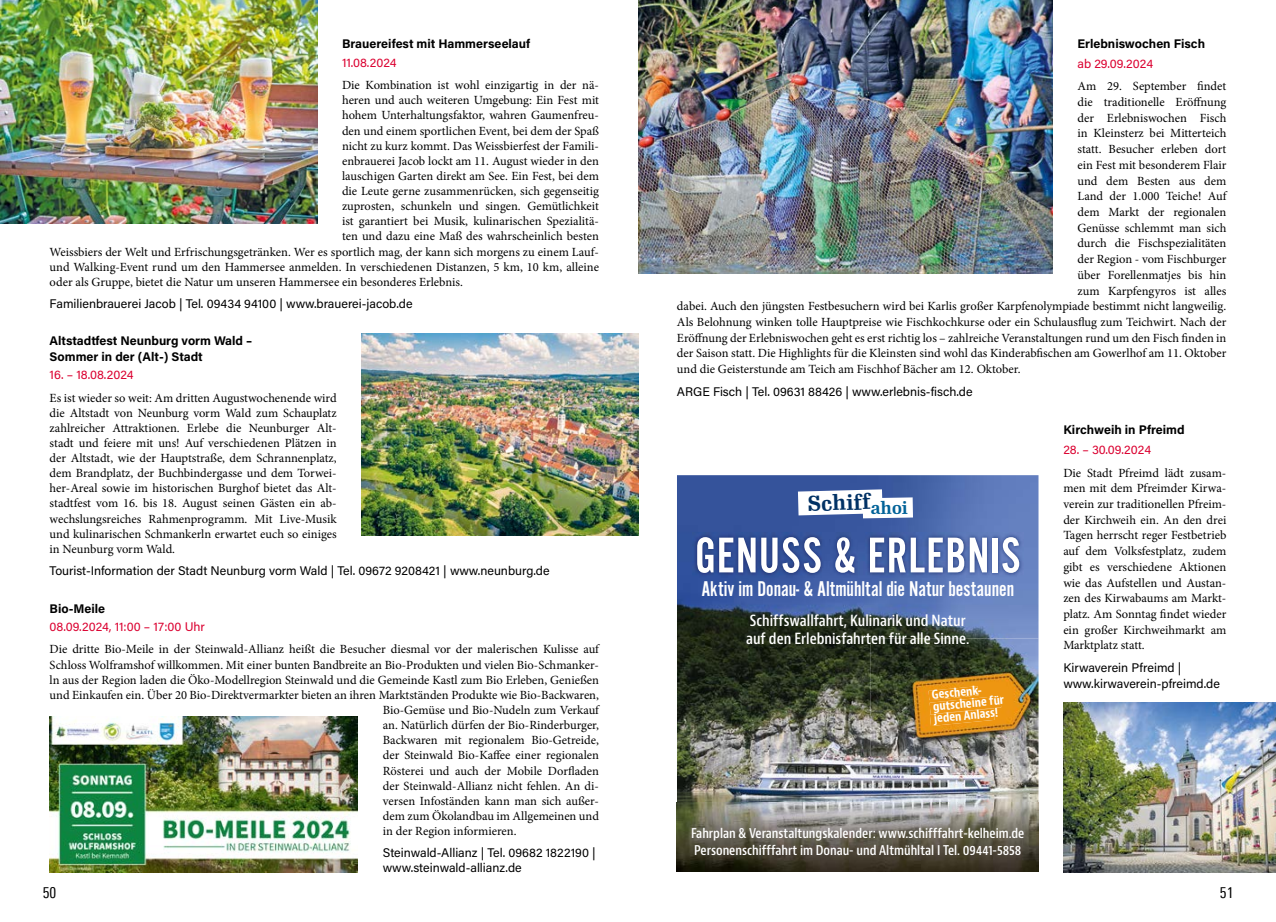
<style>
.page{position:relative;width:1276px;height:922px;background:#fff}
.page>*{position:absolute;margin:0;border:0;box-sizing:border-box;transform-origin:0 0}
.t1{font:52.12px "Alternate Got No 2 D";letter-spacing:.02em;color:#fff}
.t2{font:22.12px "Alternate Got No 2 D";color:#fff}
.t3{font:700 21.12px "Gimlet Text Condensed";color:#003164}
.t4{font:700 17.25px "Gimlet Text Condensed";color:#006298}
.t5{font:600 condensed 15px/17.5px "Bernino Sans";color:#fff}
.t6{font:condensed 15px "Univers Next Pro";color:#000}
.t7{font:600 condensed 13.12px/16.9px "Bernino Sans";color:#fff}
.t8{font:12.5px/15.8px "Minion Pro";color:#000;text-align:justify}
.t9{font:12.5px/15.1px "Acumin Pro";color:#000}
.t10{font:700 12.5px/15.1px "Acumin Pro";color:#000}
.t11{font:12.5px "Acumin Pro";color:#db0030}
.t12{font:700 condensed 11.88px/11.9px "Bernino Sans";color:#fff}
</style>
<div class="page">
<img style="left:677px;top:475px;width:361px;height:327px">
<img style="left:677px;top:802px;width:361px;height:69px">
<svg style="left:798px;top:489px;width:115px;height:29px"></svg>
<img style="left:692px;top:532px;width:331px;height:45px">
<img style="left:870px;top:638px;width:168px;height:117px">
<img style="left:928px;top:686px;width:50px;height:14px">
<img style="left:929px;top:695px;width:72px;height:19px">
<img style="left:930px;top:708px;width:64px;height:17px">
<img style="left:361px;top:333px;width:277px;height:202px">
<img style="left:1063px;top:702px;width:213px;height:170px">
<img style="left:638px;top:0;width:414px;height:274px">
<img style="left:0;top:0;width:317px;height:223px">
<img style="left:50px;top:716px;width:308px;height:156px">
<p class="t10" style="left:342px;top:36px;width:190px">Brauereifest mit Hammerseelauf</p>
<p class="t11" style="left:342px;top:54px;width:56px">11.08.2024</p>
<p class="t8" style="left:342px;top:77px;width:258px">Die Kombination ist wohl einzigartig in der nä-</p>
<p class="t8" style="left:342px;top:92px;width:258px">heren und auch weiteren Umgebung: Ein Fest mit</p>
<p class="t8" style="left:342px;top:107px;width:258px">hohem Unterhaltungsfaktor, wahren Gaumenfreu-</p>
<p class="t8" style="left:342px;top:123px;width:258px">den und einem sportlichen Event, bei dem der Spaß</p>
<p class="t8" style="left:342px;top:138px;width:258px">nicht zu kurz kommt. Das Weissbierfest der Famili-</p>
<p class="t8" style="left:342px;top:153px;width:258px">enbrauerei Jacob lockt am 11. August wieder in den</p>
<p class="t8" style="left:342px;top:168px;width:258px">lauschigen Garten direkt am See. Ein Fest, bei dem</p>
<p class="t8" style="left:342px;top:183px;width:258px">die Leute gerne zusammenrücken, sich gegenseitig</p>
<p class="t8" style="left:342px;top:198px;width:258px">zuprosten, schunkeln und singen. Gemütlichkeit</p>
<p class="t8" style="left:342px;top:213px;width:258px">ist garantiert bei Musik, kulinarischen Spezialitä-</p>
<p class="t8" style="left:342px;top:228px;width:258px">ten und dazu eine Maß des wahrscheinlich besten</p>
<p class="t8" style="left:50px;top:244px;width:551px">Weissbiers der Welt und Erfrischungsgetränken. Wer es sportlich mag, der kann sich morgens zu einem Lauf-</p>
<p class="t8" style="left:50px;top:259px;width:551px">und Walking-Event rund um den Hammersee anmelden. In verschiedenen Distanzen, 5 km, 10 km, alleine</p>
<p class="t8" style="left:50px;top:274px;width:415px">oder als Gruppe, bietet die Natur um unseren Hammersee ein besonderes Erlebnis.</p>
<p class="t9" style="left:50px;top:295px;width:364px">Familienbrauerei Jacob | Tel. 09434 94100 | www.brauerei-jacob.de</p>
<p class="t10" style="left:50px;top:333px;width:204px">Altstadtfest Neunburg vorm Wald –<br>Sommer in der (Alt-) Stadt</p>
<p class="t11" style="left:50px;top:366px;width:85px">16. – 18.08.2024</p>
<p class="t8" style="left:50px;top:390px;width:289px;line-height:15.1px">Es ist wieder so weit: Am dritten Augustwochenende wird die Altstadt von Neunburg vorm Wald zum Schauplatz zahlreicher Attraktionen. Erlebe die Neunburger Alt&shy;stadt und feiere mit uns! Auf verschiedenen Plätzen in der Altstadt, wie der Hauptstraße, dem Schrannenplatz, dem Brandplatz, der Buchbindergasse und dem Torwei&shy;her-Areal sowie im historischen Burghof bietet das Alt&shy;stadtfest vom 16. bis 18. August seinen Gästen ein ab&shy;wechslungsreiches Rahmenprogramm. Mit Live-Musik und kulinarischen Schmankerln erwartet euch so einiges in Neunburg vorm Wald.</p>
<p class="t9" style="left:50px;top:562px;width:501px">Tourist-Information der Stadt Neunburg vorm Wald | Tel. 09672 9208421 | www.neunburg.de</p>
<p class="t10" style="left:50px;top:600px;width:57px">Bio-Meile</p>
<p class="t11" style="left:50px;top:618px;width:157px">08.09.2024, 11:00 – 17:00 Uhr</p>
<p class="t8" style="left:50px;top:641px;width:551px">Die dritte Bio-Meile in der Steinwald-Allianz heißt die Besucher diesmal vor der malerischen Kulisse auf</p>
<p class="t8" style="left:50px;top:656px;width:551px">Schloss Wolframshof willkommen. Mit einer bunten Bandbreite an Bio-Produkten und vielen Bio-Schmanker-</p>
<p class="t8" style="left:50px;top:671px;width:551px">ln aus der Region laden die Öko-Modellregion Steinwald und die Gemeinde Kastl zum Bio Erleben, Genießen</p>
<p class="t8" style="left:50px;top:686px;width:551px">und Einkaufen ein. Über 20 Bio-Direktvermarkter bieten an ihren Marktständen Produkte wie Bio-Backwaren,</p>
<p class="t8" style="left:383px;top:702px;width:218px">Bio-Gemüse und Bio-Nudeln zum Verkauf</p>
<p class="t8" style="left:383px;top:717px;width:218px">an. Natürlich dürfen der Bio-Rinderburger,</p>
<p class="t8" style="left:383px;top:732px;width:218px">Backwaren mit regionalem Bio-Getreide,</p>
<p class="t8" style="left:383px;top:747px;width:218px">der Steinwald Bio-Kaffee einer regionalen</p>
<p class="t8" style="left:383px;top:762px;width:218px">Rösterei und auch der Mobile Dorfladen</p>
<p class="t8" style="left:383px;top:777px;width:218px">der Steinwald-Allianz nicht fehlen. An di-</p>
<p class="t8" style="left:383px;top:792px;width:218px">versen Infoständen kann man sich außer-</p>
<p class="t8" style="left:383px;top:807px;width:218px">dem zum Ökolandbau im Allgemeinen und</p>
<p class="t8" style="left:383px;top:823px;width:135px">in der Region informieren.</p>
<p class="t9" style="left:383px;top:844px;width:214px">Steinwald-Allianz | Tel. 09682 1822190 | www.steinwald-allianz.de</p>
<p class="t10" style="left:1077px;top:36px;width:129px">Erlebniswochen Fisch</p>
<p class="t11" style="left:1077px;top:54px;width:77px">ab 29.09.2024</p>
<p class="t8" style="left:1077px;top:78px;width:150px">Am 29. September findet</p>
<p class="t8" style="left:1077px;top:94px;width:150px">die traditionelle Eröffnung</p>
<p class="t8" style="left:1077px;top:110px;width:150px">der Erlebniswochen Fisch</p>
<p class="t8" style="left:1077px;top:126px;width:150px">in Kleinsterz bei Mitterteich</p>
<p class="t8" style="left:1077px;top:141px;width:150px">statt. Besucher erleben dort</p>
<p class="t8" style="left:1077px;top:157px;width:150px">ein Fest mit besonderem Flair</p>
<p class="t8" style="left:1077px;top:173px;width:150px">und dem Besten aus dem</p>
<p class="t8" style="left:1077px;top:188px;width:150px">Land der 1.000 Teiche! Auf</p>
<p class="t8" style="left:1077px;top:204px;width:150px">dem Markt der regionalen</p>
<p class="t8" style="left:1077px;top:220px;width:150px">Genüsse schlemmt man sich</p>
<p class="t8" style="left:1077px;top:235px;width:150px">durch die Fischspezialitäten</p>
<p class="t8" style="left:1077px;top:251px;width:150px">der Region - vom Fischburger</p>
<p class="t8" style="left:1077px;top:267px;width:150px">über Forellenmatjes bis hin</p>
<p class="t8" style="left:1077px;top:283px;width:150px">zum Karpfengyros ist alles</p>
<p class="t8" style="left:677px;top:298px;width:551px">dabei. Auch den jüngsten Festbesuchern wird bei Karlis großer Karpfenolympiade bestimmt nicht langweilig.</p>
<p class="t8" style="left:677px;top:314px;width:551px">Als Belohnung winken tolle Hauptpreise wie Fischkochkurse oder ein Schulausflug zum Teichwirt. Nach der</p>
<p class="t8" style="left:677px;top:330px;width:551px">Eröffnung der Erlebniswochen geht es erst richtig los – zahlreiche Veranstaltungen rund um den Fisch finden in</p>
<p class="t8" style="left:677px;top:345px;width:551px">der Saison statt. Die Highlights für die Kleinsten sind wohl das Kinderabfischen am Gowerlhof am 11. Oktober</p>
<p class="t8" style="left:677px;top:361px;width:345px">und die Geisterstunde am Teich am Fischhof Bächer am 12. Oktober.</p>
<p class="t9" style="left:677px;top:383px;width:297px">ARGE Fisch | Tel. 09631 88426 | www.erlebnis-fisch.de</p>
<p class="t10" style="left:1063px;top:422px;width:123px">Kirchweih in Pfreimd</p>
<p class="t11" style="left:1063px;top:440px;width:89px">28. – 30.09.2024</p>
<p class="t8" style="left:1063px;top:464px;width:165px">Die Stadt Pfreimd lädt zusam&shy;men mit dem Pfreimder Kirwa&shy;verein zur traditionellen Pfreim&shy;der Kirchweih ein. An den drei Tagen herrscht reger Festbetrieb auf dem Volksfestplatz, zudem gibt es verschiedene Aktionen wie das Aufstellen und Austan&shy;zen des Kirwabaums am Markt&shy;platz. Am Sonntag findet wieder ein großer Kirchweihmarkt am Marktplatz statt.</p>
<p class="t9" style="left:1063px;top:659px;width:158px;line-height:15.8px">Kirwaverein Pfreimd | www.kirwaverein-pfreimd.de</p>
<h3 class="t3" style="left:807px;top:489px;width:65px;rotate:-2deg">Schiff</h3>
<h3 class="t4" style="left:870px;top:495px;width:39px;rotate:-1deg">ahoi</h3>
<h1 class="t1" style="left:695px;top:527px;width:327px">GENUSS &amp; ERLEBNIS</h1>
<h2 class="t2" style="left:701px;top:576px;width:314px">Aktiv im Donau- &amp; Altmühltal die Natur bestaunen</h2>
<p class="t5" style="left:746px;top:612px;width:225px">Schiffswallfahrt, Kulinarik und Natur auf den Erlebnisfahrten für alle Sinne.</p>
<p class="t12" style="left:931px;top:688px;width:73px;rotate:-5deg">Geschenk&shy;gutscheine für jeden Anlass!</p>
<p class="t12" style="left:928px;top:689px;width:73px;rotate:-5deg">Geschenk&shy;gutscheine für jeden Anlas !</p>
<p class="t7" style="left:691px;top:824px;width:335px">Fahrplan &amp; Veranstaltungskalender: www.schifffahrt-kelheim.de<br>Personenschifffahrt im Donau- und Altmühltal I Tel. 09441-5858</p>
<p class="t6" style="left:43px;top:883px;width:15px">50</p>
<p class="t6" style="left:1220px;top:883px;width:15px">51</p>
</div>
